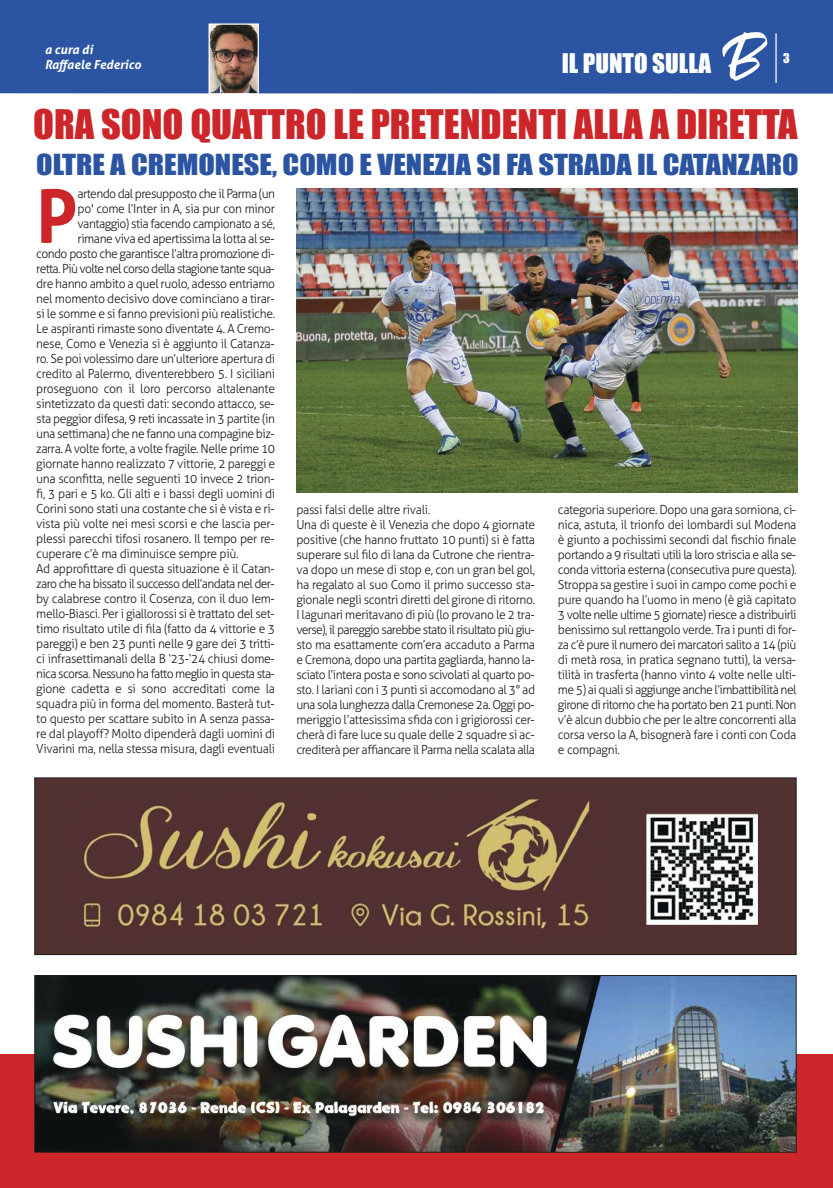
<style>
.page{position:relative;width:833px;height:1188px;background:#fff}
.page>*{position:absolute;margin:0;border:0;box-sizing:border-box;transform-origin:0 0}
.t1{font:700 73.5px "Aller";color:#cc262a}
.t2{font:37.75px "Impact";color:#cc262a}
.t3{font:26.88px "Impact";color:#2b54a2;scale:1.13 1}
.t4{font:25px "Impact";color:#fff}
.t5{font:300 12.5px/15px "Aller";letter-spacing:-.025em;color:#1f1d1c;text-align:justify}
.t6{font:300 12.5px "Aller";letter-spacing:-.055em;color:#1f1d1c}
.t7{font:300 12.5px "Aller";letter-spacing:-.045em;color:#1f1d1c}
.t8{font:300 12.5px "Aller";letter-spacing:-.05em;color:#1f1d1c}
.t9{font:italic 700 12.5px/15px "Aller";color:#fff}
.t10{font:12.5px "Impact";color:#fff}
</style>
<div class="page">
<div style="left:0;top:0;width:833px;height:94px;background:#2b54a2"></div>
<div style="left:0;top:1053px;width:833px;height:134px;background:#cc262a"></div>
<hr style="left:775px;top:33px;width:1px;height:50px;background:#fff">
<svg style="left:721px;top:32px;width:47px;height:49px"></svg>
<img style="left:210px;top:25px;width:47px;height:67px">
<div style="left:208px;top:23px;width:51px;height:71px;border:1px solid #fff"></div>
<img style="left:36px;top:976px;width:758px;height:174px">
<div style="left:34px;top:974px;width:762px;height:178px;border:1px solid #1f1d1c"></div>
<img style="left:36px;top:779px;width:758px;height:173px">
<div style="left:34px;top:777px;width:762px;height:177px;border:1px solid #1f1d1c"></div>
<img style="left:296px;top:188px;width:501px;height:304px">
<p class="t9" style="left:45px;top:42px;width:98px">a cura di<br>Raffaele Federico</p>
<h3 class="t4" style="left:562px;top:50px;width:151px">IL PUNTO SULLA</h3>
<p class="t10" style="left:783px;top:51px;width:8px">3</p>
<h2 class="t2" style="left:33px;top:104px;width:766px">ORA SONO QUATTRO LE PRETENDENTI ALLA A DIRETTA</h2>
<h3 class="t3" style="left:36px;top:149px;width:676px">OLTRE A CREMONESE, COMO E VENEZIA SI FA STRADA IL CATANZARO</h3>
<h1 class="t1" style="left:36px;top:171px;width:43px">P</h1>
<p class="t8" style="left:77px;top:185px;width:199px">artendo dal presupposto che il Parma (un</p>
<p class="t5" style="left:77px;top:201px;width:199px">po' come l’Inter in A, sia pur con minor</p>
<p class="t7" style="left:77px;top:215px;width:199px">vantaggio) stia facendo campionato a sé,</p>
<p class="t5" style="left:77px;top:231px;width:199px">rimane viva ed apertissima la lotta al se-</p>
<p class="t7" style="left:36px;top:245px;width:240px">condo posto che garantisce l’altra promozione di-</p>
<p class="t6" style="left:36px;top:260px;width:240px">retta. Più volte nel corso della stagione tante squa-</p>
<p class="t5" style="left:36px;top:276px;width:240px">dre hanno ambito a quel ruolo, adesso entriamo</p>
<p class="t5" style="left:36px;top:291px;width:240px">nel momento decisivo dove cominciano a tirar-</p>
<p class="t5" style="left:36px;top:306px;width:240px">si le somme e si fanno previsioni più realistiche.</p>
<p class="t5" style="left:36px;top:321px;width:240px">Le aspiranti rimaste sono diventate 4. A Cremo-</p>
<p class="t5" style="left:36px;top:336px;width:240px">nese, Como e Venezia si è aggiunto il Catanza-</p>
<p class="t5" style="left:36px;top:351px;width:240px">ro. Se poi volessimo dare un’ulteriore apertura di</p>
<p class="t5" style="left:36px;top:366px;width:240px">credito al Palermo, diventerebbero 5. I siciliani</p>
<p class="t5" style="left:36px;top:381px;width:240px">proseguono con il loro percorso altalenante</p>
<p class="t5" style="left:36px;top:396px;width:240px">sintetizzato da questi dati: secondo attacco, se-</p>
<p class="t5" style="left:36px;top:411px;width:240px">sta peggior difesa, 9 reti incassate in 3 partite (in</p>
<p class="t5" style="left:36px;top:426px;width:240px">una settimana) che ne fanno una compagine biz-</p>
<p class="t5" style="left:36px;top:441px;width:240px">zarra. A volte forte, a volte fragile. Nelle prime 10</p>
<p class="t5" style="left:36px;top:456px;width:240px">giornate hanno realizzato 7 vittorie, 2 pareggi e</p>
<p class="t5" style="left:36px;top:471px;width:240px">una sconfitta, nelle seguenti 10 invece 2 trion-</p>
<p class="t5" style="left:36px;top:486px;width:240px">fi, 3 pari e 5 ko. Gli alti e i bassi degli uomini di</p>
<p class="t5" style="left:36px;top:501px;width:240px">Corini sono stati una costante che si è vista e ri-</p>
<p class="t5" style="left:36px;top:516px;width:240px">vista più volte nei mesi scorsi e che lascia per-</p>
<p class="t5" style="left:36px;top:531px;width:240px">plessi parecchi tifosi rosanero. Il tempo per re-</p>
<p class="t5" style="left:36px;top:546px;width:204px">cuperare c’è ma diminuisce sempre più.</p>
<p class="t5" style="left:36px;top:561px;width:240px">Ad approfittare di questa situazione è il Catan-</p>
<p class="t6" style="left:36px;top:575px;width:240px">zaro che ha bissato il successo dell’andata nel der-</p>
<p class="t5" style="left:36px;top:591px;width:240px">by calabrese contro il Cosenza, con il duo Iem-</p>
<p class="t5" style="left:36px;top:606px;width:240px">mello-Biasci. Per i giallorossi si è trattato del set-</p>
<p class="t5" style="left:36px;top:621px;width:240px">timo risultato utile di fila (fatto da 4 vittorie e 3</p>
<p class="t5" style="left:36px;top:636px;width:240px">pareggi) e ben 23 punti nelle 9 gare dei 3 tritti-</p>
<p class="t5" style="left:36px;top:651px;width:240px">ci infrasettimanali della B ‘23-‘24 chiusi dome-</p>
<p class="t6" style="left:36px;top:665px;width:240px">nica scorsa. Nessuno ha fatto meglio in questa sta-</p>
<p class="t5" style="left:36px;top:681px;width:240px">gione cadetta e si sono accreditati come la</p>
<p class="t5" style="left:36px;top:696px;width:240px">squadra più in forma del momento. Basterà tut-</p>
<p class="t5" style="left:36px;top:711px;width:240px">to questo per scattare subito in A senza passa-</p>
<p class="t5" style="left:36px;top:726px;width:240px">re dal playoff? Molto dipenderà dagli uomini di</p>
<p class="t5" style="left:36px;top:741px;width:240px">Vivarini ma, nella stessa misura, dagli eventuali</p>
<p class="t5" style="left:296px;top:502px;width:240px;text-align:left">passi falsi delle altre rivali.<br>Una di queste è il Venezia che dopo 4 giornate positive (che hanno fruttato 10 punti) si è fatta superare sul filo di lana da Cutrone che rientra&shy;va dopo un mese di stop e, con un gran bel gol, ha regalato al suo Como il primo successo sta&shy;gionale negli scontri diretti del girone di ritorno.<br>I lagunari meritavano di più (lo provano le 2 tra&shy;verse), il pareggio sarebbe stato il risultato più giu&shy;sto ma esattamente com’era accaduto a Parma e Cremona, dopo una partita gagliarda, hanno la&shy;sciato l’intera posta e sono scivolati al quarto po&shy;sto. I lariani con i 3 punti si accomodano al 3° ad una sola lunghezza dalla Cremonese 2a. Oggi po&shy;meriggio l’attesissima sfida con i grigiorossi cer&shy;cherà di fare luce su quale delle 2 squadre si ac&shy;crediterà per affiancare il Parma nella scalata alla</p>
<p class="t5" style="left:558px;top:502px;width:240px">categoria superiore. Dopo una gara sorniona, ci&shy;nica, astuta, il trionfo dei lombardi sul Modena è giunto a pochissimi secondi dal fischio finale portando a 9 risultati utili la loro striscia e alla se&shy;conda vittoria esterna (consecutiva pure questa).<br>Stroppa sa gestire i suoi in campo come pochi e pure quando ha l’uomo in meno (è già capitato 3 volte nelle ultime 5 giornate) riesce a distribuirli benissimo sul rettangolo verde. Tra i punti di for&shy;za c’è pure il numero dei marcatori salito a 14 (più di metà rosa, in pratica segnano tutti), la versa&shy;tilità in trasferta (hanno vinto 4 volte nelle ulti&shy;me 5) ai quali si aggiunge anche l’imbattibilità nel girone di ritorno che ha portato ben 21 punti. Non v’è alcun dubbio che per le altre concorrenti alla corsa verso la A, bisognerà fare i conti con Coda e compagni.</p>
</div>
